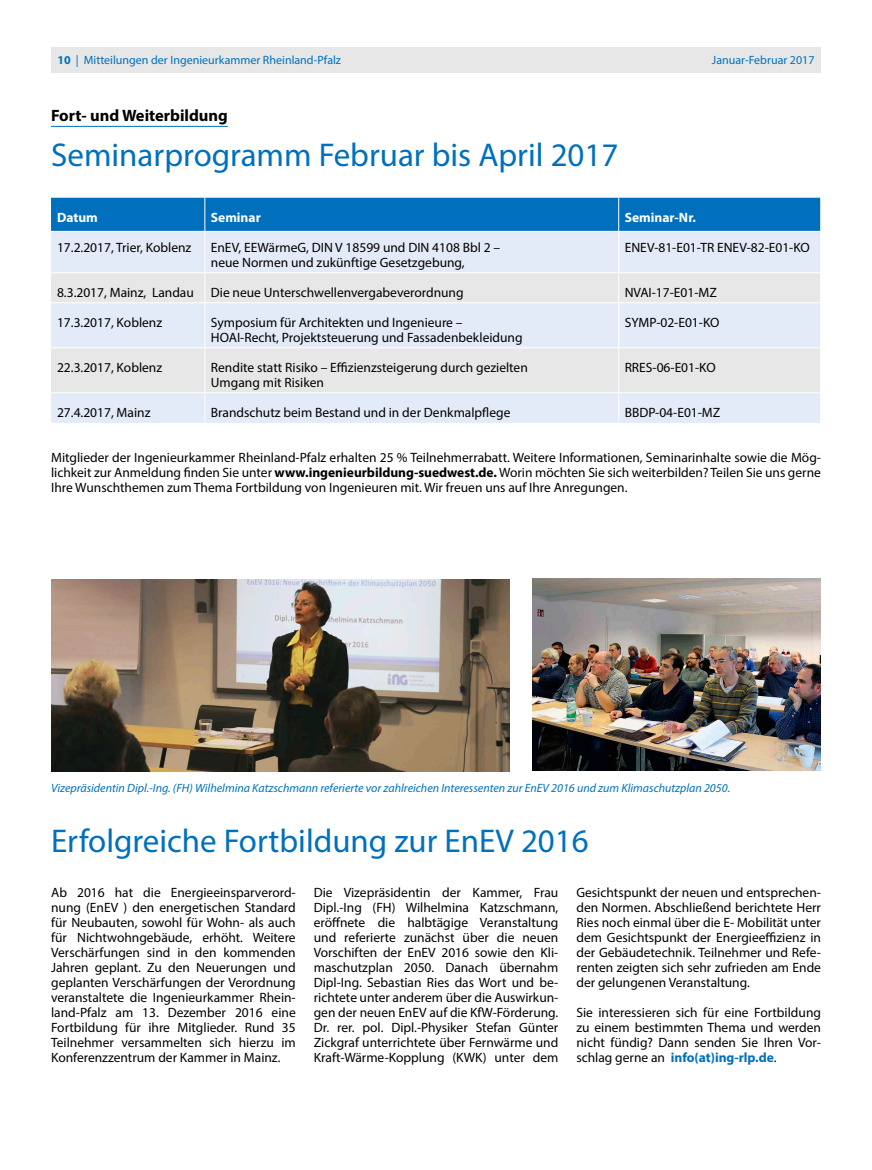
<style>
.page{position:relative;width:872px;height:1170px;background:#fff}
.page>*{position:absolute;margin:0;border:0;box-sizing:border-box;transform-origin:0 0}
.t1{font:33px "Myriad Pro";color:#0070bc}
.t2{font:700 16.5px "Myriad Pro";color:#000}
.t3{font:13.5px/15px "Myriad Pro";color:#000;text-align:justify}
.t4{font:700 13.5px "Myriad Pro";color:#fff}
.t5{font:italic 12px "Myriad Pro";color:#0070bc}
.t6{font:12px "Myriad Pro";color:#0070bc}
.s1{font-weight:700}
.s2{font-weight:700;color:#0070bc}
</style>
<div class="page">
<div style="left:51px;top:47px;width:770px;height:25px;background:#e7e7e7"></div>
<hr style="left:51px;top:126px;width:177px;height:1px;background:#0070bc">
<div style="left:51px;top:198px;width:769px;height:33px;background:#0070bc"></div>
<div style="left:51px;top:232px;width:769px;height:191px;background:#e4ebf8"></div>
<svg style="left:51px;top:273px;width:769px;height:119px;background:#e6e8ed"></svg>
<hr style="left:204px;top:198px;width:1px;height:33px;background:#fff">
<hr style="left:618px;top:198px;width:1px;height:33px;background:#fff">
<hr style="left:204px;top:232px;width:1px;height:40px;background:#fff">
<hr style="left:618px;top:232px;width:1px;height:40px;background:#fff">
<hr style="left:51px;top:272px;width:154px;height:1px;background:#fff">
<hr style="left:205px;top:272px;width:413px;height:1px;background:#fff">
<svg style="left:204px;top:273px;width:1px;height:29px"></svg>
<hr style="left:618px;top:272px;width:202px;height:1px;background:#fff">
<svg style="left:618px;top:273px;width:1px;height:29px"></svg>
<hr style="left:51px;top:302px;width:154px;height:1px;background:#fff">
<hr style="left:205px;top:302px;width:413px;height:1px;background:#fff">
<hr style="left:204px;top:303px;width:1px;height:44px;background:#fff">
<hr style="left:618px;top:302px;width:202px;height:1px;background:#fff">
<hr style="left:618px;top:303px;width:1px;height:44px;background:#fff">
<hr style="left:51px;top:347px;width:154px;height:1px;background:#fff">
<hr style="left:205px;top:347px;width:413px;height:1px;background:#fff">
<hr style="left:204px;top:348px;width:1px;height:44px;background:#fff">
<hr style="left:618px;top:347px;width:202px;height:1px;background:#fff">
<hr style="left:618px;top:348px;width:1px;height:44px;background:#fff">
<hr style="left:51px;top:392px;width:154px;height:1px;background:#fff">
<hr style="left:205px;top:392px;width:413px;height:1px;background:#fff">
<hr style="left:204px;top:393px;width:1px;height:30px;background:#fff">
<hr style="left:618px;top:392px;width:202px;height:1px;background:#fff">
<hr style="left:618px;top:393px;width:1px;height:30px;background:#fff">
<img style="left:51px;top:579px;width:458px;height:192px">
<img style="left:533px;top:578px;width:288px;height:192px">
<p class="t6" style="left:57px;top:53px;width:285px"><span class="s1">10</span> | Mitteilungen der Ingenieurkammer Rheinland-Pfalz</p>
<p class="t6" style="left:712px;top:53px;width:104px">Januar-Februar 2017</p>
<p class="t2" style="left:51px;top:105px;width:178px">Fort- und Weiterbildung</p>
<h1 class="t1" style="left:51px;top:135px;width:569px">Seminarprogramm Februar bis April 2017</h1>
<p class="t4" style="left:57px;top:208px;width:42px">Datum</p>
<p class="t4" style="left:211px;top:208px;width:51px">Seminar</p>
<p class="t4" style="left:624px;top:208px;width:73px">Seminar-Nr.</p>
<p class="t3" style="left:57px;top:239px;width:136px">17.2.2017, Trier, Koblenz</p>
<p class="t3" style="left:211px;top:239px;width:291px">EnEV, EEWärmeG, DIN V 18599 und DIN 4108 Bbl 2 – neue Normen und zukünftige Gesetzgebung,</p>
<p class="t3" style="left:624px;top:239px;width:186px">ENEV-81-E01-TR ENEV-82-E01-KO</p>
<p class="t3" style="left:57px;top:284px;width:138px">8.3.2017, Mainz, Landau</p>
<p class="t3" style="left:211px;top:284px;width:254px">Die neue Unterschwellenvergabeverordnung</p>
<p class="t3" style="left:624px;top:284px;width:94px">NVAI-17-E01-MZ</p>
<p class="t3" style="left:57px;top:314px;width:107px">17.3.2017, Koblenz</p>
<p class="t3" style="left:211px;top:314px;width:313px">Symposium für Architekten und Ingenieure –<br>HOAI-Recht, Projektsteuerung und Fassadenbekleidung</p>
<p class="t3" style="left:624px;top:314px;width:96px">SYMP-02-E01-KO</p>
<p class="t3" style="left:57px;top:359px;width:107px">22.3.2017, Koblenz</p>
<p class="t3" style="left:211px;top:359px;width:318px">Rendite statt Risiko – Effizienzsteigerung durch gezielten<br>Umgang mit Risiken</p>
<p class="t3" style="left:624px;top:359px;width:92px">RRES-06-E01-KO</p>
<p class="t3" style="left:57px;top:404px;width:95px">27.4.2017, Mainz</p>
<p class="t3" style="left:211px;top:404px;width:301px">Brandschutz beim Bestand und in der Denkmalpflege</p>
<p class="t3" style="left:624px;top:404px;width:97px">BBDP-04-E01-MZ</p>
<p class="t3" style="left:51px;top:449px;width:771px">Mitglieder der Ingenieurkammer Rheinland-Pfalz erhalten 25 % Teilnehmerrabatt. Weitere Informationen, Seminarinhalte sowie die Mög&shy;lichkeit zur Anmeldung finden Sie unter <span class="s1">www.ingenieurbildung-suedwest.de.</span> Worin möchten Sie sich weiterbilden? Teilen Sie uns gerne Ihre Wunschthemen zum Thema Fortbildung von Ingenieuren mit. Wir freuen uns auf Ihre Anregungen.</p>
<p class="t5" style="left:51px;top:780px;width:680px">Vizepräsidentin Dipl.-Ing. (FH) Wilhelmina Katzschmann referierte vor zahlreichen Interessenten zur EnEV 2016 und zum Klimaschutzplan 2050.</p>
<h1 class="t1" style="left:51px;top:820px;width:539px">Erfolgreiche Fortbildung zur EnEV 2016</h1>
<p class="t3" style="left:51px;top:884px;width:246px">Ab 2016 hat die Energieeinsparverord&shy;nung (EnEV ) den energetischen Standard für Neubauten, sowohl für Wohn- als auch für Nichtwohngebäude, erhöht. Weitere Verschärfungen sind in den kommenden Jahren geplant. Zu den Neuerungen und geplanten Verschärfungen der Verordnung veranstaltete die Ingenieurkammer Rhein&shy;land-Pfalz am 13. Dezember 2016 eine Fortbildung für ihre Mitglieder. Rund 35<br>Teilnehmer versammelten sich hierzu im Konferenzzentrum der Kammer in Mainz.</p>
<p class="t3" style="left:314px;top:884px;width:246px">Die Vizepräsidentin der Kammer, Frau Dipl.-Ing (FH) Wilhelmina Katzschmann, eröffnete die halbtägige Veranstaltung und referierte zunächst über die neuen Vorschiften der EnEV 2016 sowie den Kli&shy;maschutzplan 2050. Danach übernahm Dipl-Ing. Sebastian Ries das Wort und be&shy;richtete unter anderem über die Auswirkun&shy;gen der neuen EnEV auf die KfW-Förderung.<br>Dr. rer. pol. Dipl.-Physiker Stefan Günter Zickgraf unterrichtete über Fernwärme und Kraft-Wärme-Kopplung (KWK) unter dem</p>
<p class="t3" style="left:576px;top:884px;width:246px">Gesichtspunkt der neuen und entsprechen&shy;den Normen. Abschließend berichtete Herr Ries noch einmal über die E- Mobilität unter dem Gesichtspunkt der Energieeffizienz in der Gebäudetechnik. Teilnehmer und Refe&shy;renten zeigten sich sehr zufrieden am Ende der gelungenen Veranstaltung.</p>
<p class="t3" style="left:576px;top:1004px;width:246px">Sie interessieren sich für eine Fortbildung zu einem bestimmten Thema und werden nicht fündig? Dann senden Sie Ihren Vor&shy;schlag gerne an <span class="s2">info(at)ing-rlp.de</span>.</p>
</div>
